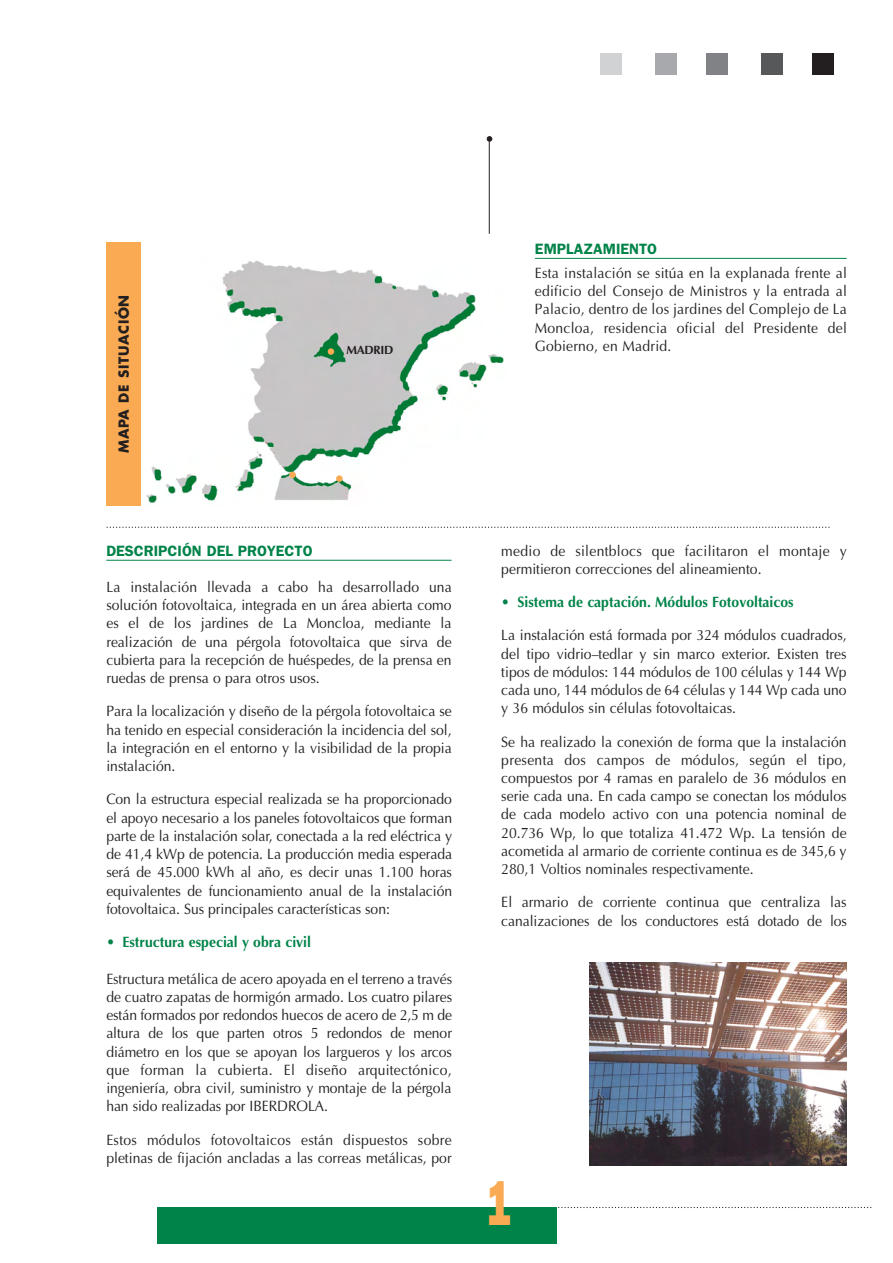
<style>
.page{position:relative;width:893px;height:1263px;background:#fff}
.page>*{position:absolute;margin:0;border:0;box-sizing:border-box;transform-origin:0 0}
.t1{font:800 63px "Franklin Gothic";color:#f9aa53;scale:.63 1}
.t2{font:15px/18.3px "Optima";color:#231f20;text-align:justify;scale:.93 1}
.t3{font:700 15px "Optima";color:#008348;scale:.93 1}
.t4{font:600 15px "Franklin Gothic";color:#008348}
.t5{font:700 13.5px "Futura";letter-spacing:.05em;color:#231f20}
.t6{font:700 12px "Optima";letter-spacing:-.03em;color:#231f20}
</style>
<div class="page">
<div style="left:157px;top:1208px;width:400px;height:36px;background:#008348"></div>
<div style="left:600px;top:53px;width:21px;height:21px;background:#d1d2d4"></div>
<div style="left:655px;top:53px;width:21px;height:21px;background:#a8a9ad"></div>
<div style="left:706px;top:53px;width:21px;height:21px;background:#808285"></div>
<div style="left:761px;top:53px;width:21px;height:21px;background:#57585a"></div>
<div style="left:812px;top:53px;width:21px;height:21px;background:#231f20"></div>
<svg style="left:558px;top:1207px;width:314px;height:1px"></svg>
<svg style="left:107px;top:527px;width:722px;height:1px"></svg>
<hr style="left:489px;top:140px;width:1px;height:94px;background:#231f20">
<div style="left:106px;top:242px;width:34px;height:264px;background:#f9aa53"></div>
<hr style="left:535px;top:258px;width:311px;height:1px;background:#008348">
<hr style="left:106px;top:560px;width:345px;height:1px;background:#008348">
<svg style="left:486px;top:136px;width:6px;height:6px"></svg>
<img style="left:146px;top:260px;width:358px;height:243px">
<div style="left:289px;top:472px;width:7px;height:6px;background:#f9aa53;border-radius:50%"></div>
<div style="left:336px;top:475px;width:6px;height:7px;background:#f9aa53;border-radius:50%"></div>
<div style="left:328px;top:348px;width:6px;height:7px;background:#f9aa53;border-radius:50%"></div>
<img style="left:589px;top:962px;width:257px;height:203px">
<p class="t5" style="left:117px;top:453px;width:160px;rotate:-90deg">MAPA DE SITUACIÓN</p>
<p class="t6" style="left:346px;top:345px;width:48px">MADRID</p>
<p class="t4" style="left:106px;top:545px;width:208px">DESCRIPCIÓN DEL PROYECTO</p>
<p class="t2" style="left:106px;top:579px;width:373px">La instalación llevada a cabo ha desarrollado una solución fotovoltaica, integrada en un área abierta como es el de los jardines de La Moncloa, mediante la realización de una pérgola fotovoltaica que sirva de cubierta para la recepción de huéspedes, de la prensa en ruedas de prensa o para otros usos.</p>
<p class="t2" style="left:106px;top:704px;width:373px">Para la localización y diseño de la pérgola fotovoltaica se ha tenido en especial consideración la incidencia del sol, la integración en el entorno y la visibilidad de la propia instalación.</p>
<p class="t2" style="left:106px;top:792px;width:373px">Con la estructura especial realizada se ha proporcionado el apoyo necesario a los paneles fotovoltaicos que forman parte de la instalación solar, conectada a la red eléctrica y de 41,4 kWp de potencia. La producción media esperada será de 45.000 kWh al año, es decir unas 1.100 horas equivalentes de funcionamiento anual de la instalación fotovoltaica. Sus principales características son:</p>
<p class="t3" style="left:106px;top:936px;width:221px">• Estructura especial y obra civil</p>
<p class="t2" style="left:106px;top:971px;width:373px">Estructura metálica de acero apoyada en el terreno a través de cuatro zapatas de hormigón armado. Los cuatro pilares están formados por redondos huecos de acero de 2,5 m de altura de los que parten otros 5 redondos de menor diámetro en los que se apoyan los largueros y los arcos que forman la cubierta. El diseño arquitectónico, ingeniería, obra civil, suministro y montaje de la pérgola han sido realizadas por IBERDROLA.</p>
<p class="t2" style="left:106px;top:1132px;width:373px">Estos módulos fotovoltaicos están dispuestos sobre pletinas de fijación ancladas a las correas metálicas, por</p>
<p class="t4" style="left:535px;top:243px;width:124px">EMPLAZAMIENTO</p>
<p class="t2" style="left:535px;top:265px;width:337px">Esta instalación se sitúa en la explanada frente al edificio del Consejo de Ministros y la entrada al Palacio, dentro de los jardines del Complejo de La Moncloa, residencia oficial del Presidente del Gobierno, en Madrid.</p>
<p class="t2" style="left:501px;top:543px;width:373px">medio de silentblocs que facilitaron el montaje y permitieron correcciones del alineamiento.</p>
<p class="t3" style="left:501px;top:596px;width:316px">• Sistema de captación. Módulos Fotovoltaicos</p>
<p class="t2" style="left:501px;top:628px;width:373px">La instalación está formada por 324 módulos cuadrados, del tipo vidrio–tedlar y sin marco exterior. Existen tres tipos de módulos: 144 módulos de 100 células y 144 Wp cada uno, 144 módulos de 64 células y 144 Wp cada uno y 36 módulos sin células fotovoltaicas.</p>
<p class="t2" style="left:501px;top:734px;width:373px">Se ha realizado la conexión de forma que la instalación presenta dos campos de módulos, según el tipo, compuestos por 4 ramas en paralelo de 36 módulos en serie cada una. En cada campo se conectan los módulos de cada modelo activo con una potencia nominal de</p>
<p class="t2" style="left:501px;top:825px;width:373px">20.736 Wp, lo que totaliza 41.472 Wp. La tensión de acometida al armario de corriente continua es de 345,6 y 280,1 Voltios nominales respectivamente.</p>
<p class="t2" style="left:501px;top:895px;width:373px">El armario de corriente continua que centraliza las canalizaciones de los conductores está dotado de los</p>
<h1 class="t1" style="left:487px;top:1182px;width:39px">1</h1>
</div>
